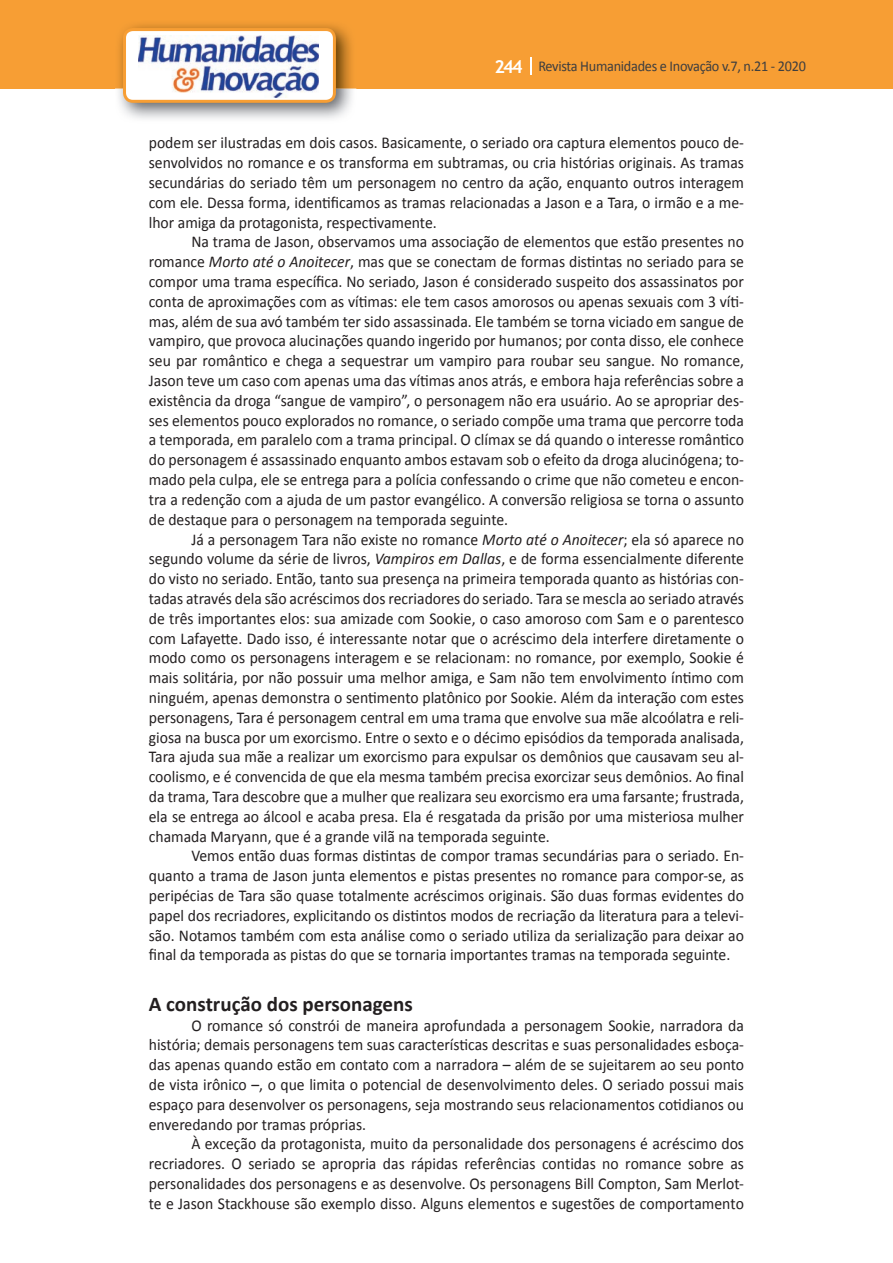
<style>
.page{position:relative;width:893px;height:1263px;background:#fff}
.page>*{position:absolute;margin:0;border:0;box-sizing:border-box;transform-origin:0 0}
.t1{font:700 21px "Calibri";color:#231f20}
.t2{font:16.5px/19.8px "Calibri";color:#231f20;text-align:justify;scale:.95 1}
.t3{font:15px "Calibri";letter-spacing:-.02em;color:#3e3e3f;scale:.95 1}
.s1{font-family:"Trebuchet MS";font-weight:700;font-size:18px;color:#fff}
.s2{font-style:italic}
</style>
<div class="page">
<div style="left:0;top:0;width:893px;height:88px;background:#f79e34"></div>
<svg style="left:530px;top:57px;width:2px;height:18px"></svg>
<img style="left:115px;top:24px;width:241px;height:95px">
<svg style="left:123px;top:28px;width:213px;height:75px"></svg>
<p class="t3" style="left:495px;top:57px;width:329px"><span class="s1">244</span> Revista Humanidades e Inovação v.7, n.21 - 2020</p>
<p class="t2" style="left:149px;top:133px;width:628px">podem ser ilustradas em dois casos. Basicamente, o seriado ora captura elementos pouco de&shy;senvolvidos no romance e os transforma em subtramas, ou cria histórias originais. As tramas secundárias do seriado têm um personagem no centro da ação, enquanto outros interagem com ele. Dessa forma, identificamos as tramas relacionadas a Jason e a Tara, o irmão e a me&shy;lhor amiga da protagonista, respectivamente.</p>
<p class="t2" style="left:149px;top:232px;width:628px;text-indent:43px">Na trama de Jason, observamos uma associação de elementos que estão presentes no romance <span class="s2">Morto até o Anoitecer</span>, mas que se conectam de formas distintas no seriado para se compor uma trama específica. No seriado, Jason é considerado suspeito dos assassinatos por conta de aproximações com as vítimas: ele tem casos amorosos ou apenas sexuais com 3 víti&shy;mas, além de sua avó também ter sido assassinada. Ele também se torna viciado em sangue de vampiro, que provoca alucinações quando ingerido por humanos; por conta disso, ele conhece seu par romântico e chega a sequestrar um vampiro para roubar seu sangue. No romance, Jason teve um caso com apenas uma das vítimas anos atrás, e embora haja referências sobre a existência da droga “sangue de vampiro”, o personagem não era usuário. Ao se apropriar des&shy;ses elementos pouco explorados no romance, o seriado compõe uma trama que percorre toda a temporada, em paralelo com a trama principal. O clímax se dá quando o interesse romântico do personagem é assassinado enquanto ambos estavam sob o efeito da droga alucinógena; to&shy;mado pela culpa, ele se entrega para a polícia confessando o crime que não cometeu e encon&shy;tra a redenção com a ajuda de um pastor evangélico. A conversão religiosa se torna o assunto de destaque para o personagem na temporada seguinte.</p>
<p class="t2" style="left:149px;top:529px;width:628px;text-indent:43px">Já a personagem Tara não existe no romance <span class="s2">Morto até o Anoitecer</span>; ela só aparece no segundo volume da série de livros, <span class="s2">Vampiros em Dallas</span>, e de forma essencialmente diferente do visto no seriado. Então, tanto sua presença na primeira temporada quanto as histórias con&shy;tadas através dela são acréscimos dos recriadores do seriado. Tara se mescla ao seriado através de três importantes elos: sua amizade com Sookie, o caso amoroso com Sam e o parentesco com Lafayette. Dado isso, é interessante notar que o acréscimo dela interfere diretamente o modo como os personagens interagem e se relacionam: no romance, por exemplo, Sookie é mais solitária, por não possuir uma melhor amiga, e Sam não tem envolvimento íntimo com ninguém, apenas demonstra o sentimento platônico por Sookie. Além da interação com estes personagens, Tara é personagem central em uma trama que envolve sua mãe alcoólatra e reli&shy;giosa na busca por um exorcismo. Entre o sexto e o décimo episódios da temporada analisada, Tara ajuda sua mãe a realizar um exorcismo para expulsar os demônios que causavam seu al&shy;coolismo, e é convencida de que ela mesma também precisa exorcizar seus demônios. Ao final da trama, Tara descobre que a mulher que realizara seu exorcismo era uma farsante; frustrada, ela se entrega ao álcool e acaba presa. Ela é resgatada da prisão por uma misteriosa mulher chamada Maryann, que é a grande vilã na temporada seguinte.</p>
<p class="t2" style="left:149px;top:846px;width:628px;text-indent:43px">Vemos então duas formas distintas de compor tramas secundárias para o seriado. En&shy;quanto a trama de Jason junta elementos e pistas presentes no romance para compor-se, as peripécias de Tara são quase totalmente acréscimos originais. São duas formas evidentes do papel dos recriadores, explicitando os distintos modos de recriação da literatura para a televi&shy;são. Notamos também com esta análise como o seriado utiliza da serialização para deixar ao final da temporada as pistas do que se tornaria importantes tramas na temporada seguinte.</p>
<p class="t1" style="left:149px;top:990px;width:265px">A construção dos personagens</p>
<p class="t2" style="left:149px;top:1015px;width:628px;text-indent:43px">O romance só constrói de maneira aprofundada a personagem Sookie, narradora da história; demais personagens tem suas características descritas e suas personalidades esboça&shy;das apenas quando estão em contato com a narradora – além de se sujeitarem ao seu ponto de vista irônico –, o que limita o potencial de desenvolvimento deles. O seriado possui mais espaço para desenvolver os personagens, seja mostrando seus relacionamentos cotidianos ou enveredando por tramas próprias.</p>
<p class="t2" style="left:149px;top:1134px;width:628px;text-indent:43px">À exceção da protagonista, muito da personalidade dos personagens é acréscimo dos recriadores. O seriado se apropria das rápidas referências contidas no romance sobre as personalidades dos personagens e as desenvolve. Os personagens Bill Compton, Sam Merlot&shy;te e Jason Stackhouse são exemplo disso. Alguns elementos e sugestões de comportamento</p>
</div>
